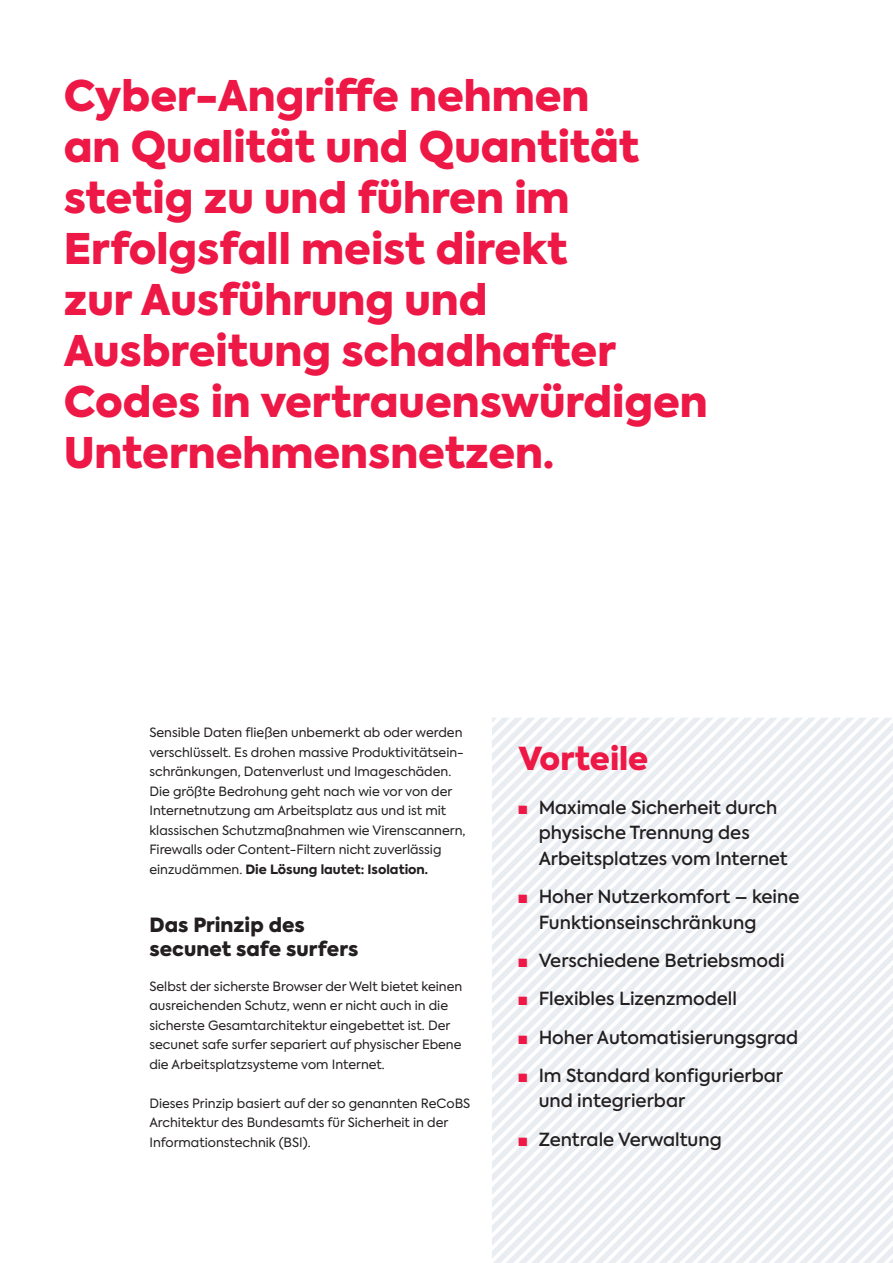
<style>
.page{position:relative;width:893px;height:1263px;background:#fff}
.page>*{position:absolute;margin:0;border:0;box-sizing:border-box;transform-origin:0 0}
.Zitat{font:900 42px/51px "Axiforma";color:#ed1845}
.Headline2_Vorteile{font:900 31.5px "Axiforma";color:#ed1845}
.Zwischenheadline_1_1{font:900 19.5px/24px "Axiforma";letter-spacing:.005em;color:#231f20}
.t1{font:500 18px/25.5px "Axiforma";color:#231f20}
.Fließtext{font:12.75px/19.5px "Axiforma";color:#231f20}
.s1{font-weight:800}
.s2{font-family:"Arial";font-weight:700;color:#ed1845}
</style>
<div class="page">
<svg style="left:492px;top:718px;width:401px;height:545px"></svg>
<p class="Zitat" style="left:64px;top:71px;width:645px">Cyber-Angriffe nehmen<br>an Qualität und Quantität stetig zu und führen im<br>Erfolgsfall meist direkt<br>zur Ausführung und<br>Ausbreitung schadhafter<br>Codes in vertrauenswürdigen<br>Unternehmensnetzen.</p>
<p class="Fließtext" style="left:149px;top:723px;width:316px;text-align:justify">Sensible Daten fließen unbemerkt ab oder werden verschlüsselt. Es drohen massive Produktivitätsein&shy;schränkungen, Datenverlust und Imageschäden.</p>
<p class="Fließtext" style="left:149px;top:781px;width:318px">Die größte Bedrohung geht nach wie vor von der Internetnutzung am Arbeitsplatz aus und ist mit klassischen Schutzmaßnahmen wie Virenscannern, Firewalls oder Content-Filtern nicht zuverlässig einzudämmen. <span class="s1">Die Lösung lautet: Isolation.</span></p>
<p class="Zwischenheadline_1_1" style="left:149px;top:913px;width:211px">Das Prinzip des secunet safe surfers</p>
<p class="Fließtext" style="left:149px;top:976px;width:314px">Selbst der sicherste Browser der Welt bietet keinen ausreichenden Schutz, wenn er nicht auch in die sicherste Gesamtarchitektur eingebettet ist. Der secunet safe surfer separiert auf physischer Ebene die Arbeitsplatzsysteme vom Internet.</p>
<p class="Fließtext" style="left:149px;top:1093px;width:322px">Dieses Prinzip basiert auf der so genannten ReCoBS<br>Architektur des Bundesamts für Sicherheit in der<br>Informationstechnik (BSI).</p>
<p class="Headline2_Vorteile" style="left:518px;top:736px;width:131px">Vorteile</p>
<p class="t1" style="left:539px;top:795px;width:251px;text-indent:-21px"><span class="s2">■</span> Maximale Sicherheit durch physische Trennung des<br>Arbeitsplatzes vom Internet</p>
<p class="t1" style="left:539px;top:884px;width:262px;text-indent:-21px"><span class="s2">■</span> Hoher Nutzerkomfort – keine<br>Funktionseinschränkung</p>
<p class="t1" style="left:517px;top:948px;width:269px"><span class="s2">■</span> Verschiedene Betriebsmodi</p>
<p class="t1" style="left:517px;top:986px;width:221px"><span class="s2">■</span> Flexibles Lizenzmodell</p>
<p class="t1" style="left:517px;top:1024px;width:282px"><span class="s2">■</span> Hoher Automatisierungsgrad</p>
<p class="t1" style="left:539px;top:1063px;width:246px;text-indent:-21px"><span class="s2">■</span> Im Standard konfigurierbar und integrierbar</p>
<p class="t1" style="left:517px;top:1126px;width:206px"><span class="s2">■</span> Zentrale Verwaltung</p>
</div>
